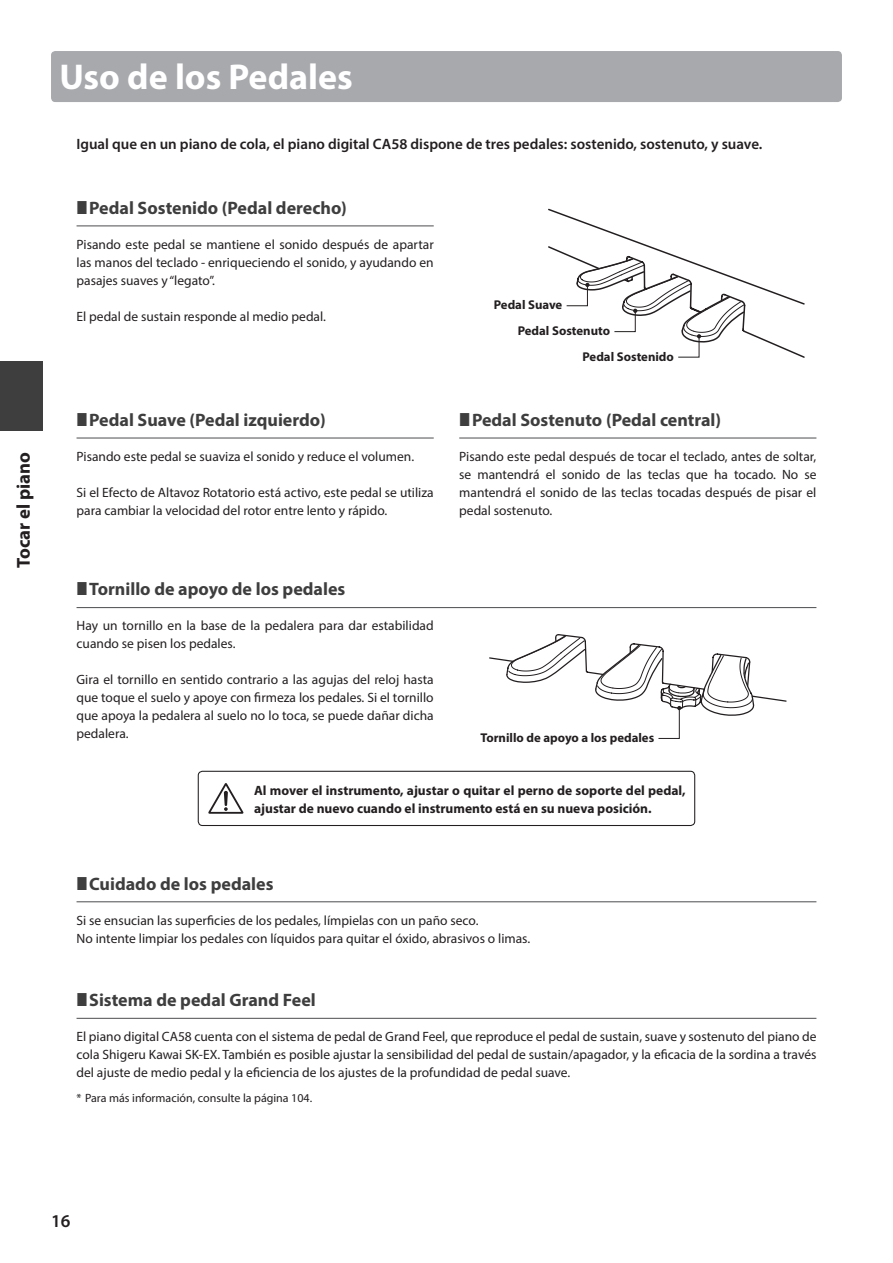
<style>
.page{position:relative;width:893px;height:1263px;background:#fff}
.page>*{position:absolute;margin:0;border:0;box-sizing:border-box;transform-origin:0 0}
.t1{font:700 36px "Myriad Pro";color:#fff}
.t2{font:700 18.75px "Myriad Pro";color:#231f20}
.t3{font:700 18px "Myriad Pro";color:#3e3e3f}
.t4{font:600 18px "Myriad Pro";color:#231f20}
.t5{font:600 15px "Myriad Pro";color:#231f20}
.t6{font:13.5px/18px "Myriad Pro";color:#231f20;text-align:justify}
.t7{font:700 13.5px/18px "Myriad Pro";color:#231f20}
.t8{font:700 12.75px "Myriad Pro";color:#231f20}
.t9{font:12px "Myriad Pro";color:#231f20}
</style>
<div class="page">
<div style="left:0;top:361px;width:43px;height:70px;background:#3e3e3f"></div>
<div style="left:51px;top:51px;width:791px;height:51px;background:#a8a9ad;border-radius:4px"></div>
<hr style="left:77px;top:607px;width:739px;height:1px;background:#57585a">
<hr style="left:77px;top:901px;width:739px;height:1px;background:#57585a">
<hr style="left:77px;top:1018px;width:739px;height:1px;background:#57585a">
<hr style="left:77px;top:225px;width:357px;height:1px;background:#57585a">
<svg style="left:548px;top:208px;width:257px;height:150px"></svg>
<hr style="left:77px;top:437px;width:357px;height:1px;background:#57585a">
<hr style="left:459px;top:437px;width:357px;height:1px;background:#57585a">
<div style="left:198px;top:771px;width:497px;height:55px;border:1px solid #231f20;border-radius:4px"></div>
<svg style="left:208px;top:783px;width:35px;height:31px"></svg>
<svg style="left:489px;top:634px;width:298px;height:105px"></svg>
<h2 class="t2" style="left:11px;top:568px;width:117px;rotate:-90deg">Tocar el piano</h2>
<h1 class="t1" style="left:60px;top:53px;width:295px">Uso de los Pedales</h1>
<p class="t5" style="left:77px;top:134px;width:687px">Igual que en un piano de cola, el piano digital CA58 dispone de tres pedales: sostenido, sostenuto, y suave.</p>
<h3 class="t3" style="left:89px;top:196px;width:259px">Pedal Sostenido (Pedal derecho)</h3>
<p class="t6" style="left:77px;top:235px;width:359px">Pisando este pedal se mantiene el sonido después de apartar las manos del teclado - enriqueciendo el sonido, y ayudando en pasajes suaves y “legato”.</p>
<p class="t6" style="left:77px;top:307px;width:251px">El pedal de sustain responde al medio pedal.</p>
<h3 class="t3" style="left:89px;top:408px;width:238px">Pedal Suave (Pedal izquierdo)</h3>
<p class="t6" style="left:77px;top:447px;width:339px">Pisando este pedal se suaviza el sonido y reduce el volumen.</p>
<p class="t6" style="left:77px;top:483px;width:359px">Si el Efecto de Altavoz Rotatorio está activo, este pedal se utiliza para cambiar la velocidad del rotor entre lento y rápido.</p>
<h3 class="t3" style="left:89px;top:577px;width:258px">Tornillo de apoyo de los pedales</h3>
<p class="t6" style="left:77px;top:617px;width:359px">Hay un tornillo en la base de la pedalera para dar estabilidad cuando se pisen los pedales.</p>
<p class="t6" style="left:77px;top:671px;width:359px">Gira el tornillo en sentido contrario a las agujas del reloj hasta que toque el suelo y apoye con firmeza los pedales. Si el tornillo que apoya la pedalera al suelo no lo toca, se puede dañar dicha pedalera.</p>
<p class="t8" style="left:494px;top:297px;width:70px">Pedal Suave</p>
<p class="t8" style="left:518px;top:323px;width:94px">Pedal Sostenuto</p>
<p class="t8" style="left:583px;top:348px;width:93px">Pedal Sostenido</p>
<h3 class="t3" style="left:472px;top:408px;width:251px">Pedal Sostenuto (Pedal central)</h3>
<p class="t6" style="left:459px;top:447px;width:359px">Pisando este pedal después de tocar el teclado, antes de soltar, se mantendrá el sonido de las teclas que ha tocado. No se mantendrá el sonido de las teclas tocadas después de pisar el pedal sostenuto.</p>
<p class="t8" style="left:480px;top:729px;width:175px">Tornillo de apoyo a los pedales</p>
<p class="t7" style="left:254px;top:781px;width:433px">Al mover el instrumento, ajustar o quitar el perno de soporte del pedal, ajustar de nuevo cuando el instrumento está en su nueva posición.</p>
<h3 class="t3" style="left:89px;top:872px;width:186px">Cuidado de los pedales</h3>
<p class="t6" style="left:77px;top:911px;width:455px">Si se ensucian las superficies de los pedales, límpielas con un paño seco.<br>No intente limpiar los pedales con líquidos para quitar el óxido, abrasivos o limas.</p>
<h3 class="t3" style="left:89px;top:988px;width:228px">Sistema de pedal Grand Feel</h3>
<p class="t6" style="left:77px;top:1027px;width:741px">El piano digital CA58 cuenta con el sistema de pedal de Grand Feel, que reproduce el pedal de sustain, suave y sostenuto del piano de cola Shigeru Kawai SK-EX. También es posible ajustar la sensibilidad del pedal de sustain/apagador, y la eficacia de la sordina a través del ajuste de medio pedal y la eficiencia de los ajustes de la profundidad de pedal suave.</p>
<p class="t9" style="left:77px;top:1091px;width:237px">* Para más información, consulte la página 104.</p>
<h3 class="t4" style="left:51px;top:1209px;width:21px">16</h3>
</div>
